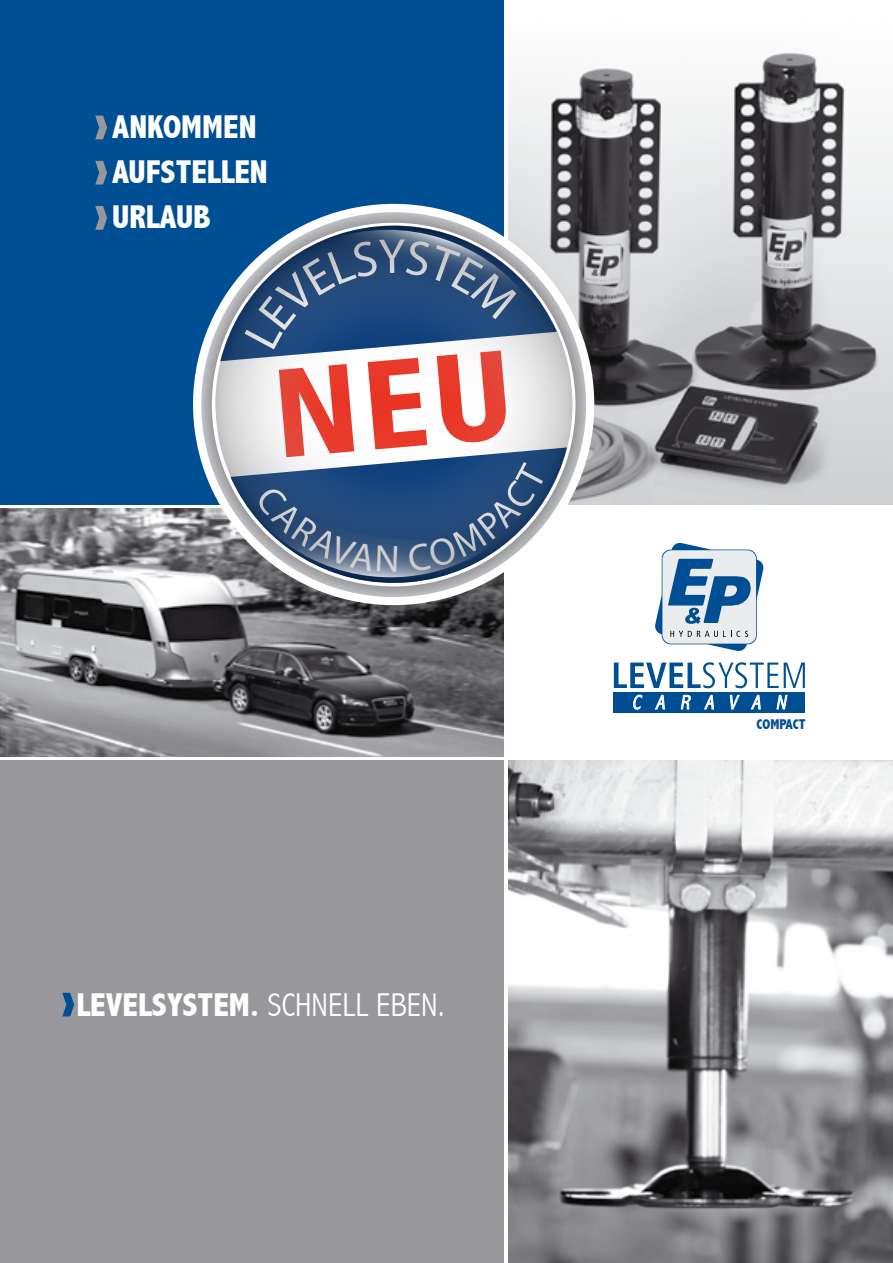
<style>
.page{position:relative;width:893px;height:1263px;background:#fff}
.page>*{position:absolute;margin:0;border:0;box-sizing:border-box;transform-origin:0 0}
.t1{font:800 condensed 76.5px "Abadi";color:#98989c}
.t2{font:800 condensed 76.5px "Abadi";color:#004e93}
.t3{font:800 condensed 33px "Abadi";color:#fff}
.t4{font:italic 300 condensed 20.1px "Abadi";color:#fff}
.t5{font:800 condensed 14.25px "Abadi";color:#004e93}
.s1{font-weight:300}
</style>
<div class="page">
<div style="left:0;top:0;width:504px;height:505px;background:#004e93"></div>
<div style="left:0;top:760px;width:504px;height:503px;background:#98989c"></div>
<img style="left:508px;top:760px;width:385px;height:503px">
<img style="left:0;top:509px;width:504px;height:247px">
<img style="left:508px;top:52px;width:385px;height:453px">
<svg style="left:184px;top:195px;width:419px;height:419px"></svg>
<svg style="left:193px;top:212px;width:402px;height:393px"></svg>
<svg style="left:220px;top:220px;width:337px;height:5px"></svg>
<svg style="left:208px;top:225px;width:372px;height:366px"></svg>
<svg style="left:251px;top:230px;width:314px;height:163px;background:#a3adb9"></svg>
<svg style="left:614px;top:662px;width:191px;height:26px"></svg>
<div style="left:614px;top:692px;width:191px;height:20px;background:#004e93"></div>
<svg style="left:655px;top:542px;width:109px;height:109px"></svg>
<svg style="left:633px;top:695px;width:10px;height:15px"></svg>
<svg style="left:655px;top:695px;width:10px;height:14px"></svg>
<svg style="left:681px;top:695px;width:10px;height:14px"></svg>
<svg style="left:704px;top:695px;width:10px;height:14px"></svg>
<svg style="left:729px;top:695px;width:11px;height:14px"></svg>
<svg style="left:751px;top:695px;width:10px;height:14px"></svg>
<svg style="left:776px;top:695px;width:11px;height:14px"></svg>
<svg style="left:219px;top:239px;width:329px;height:339px;background:#7d8199"></svg>
<h1 class="t1" style="left:93px;top:78px;width:18px">›</h1>
<p class="t3" style="left:112px;top:109px;width:146px">ANKOMMEN</p>
<h1 class="t1" style="left:93px;top:124px;width:18px">›</h1>
<p class="t3" style="left:112px;top:154px;width:157px">AUFSTELLEN</p>
<h1 class="t1" style="left:93px;top:169px;width:18px">›</h1>
<p class="t3" style="left:112px;top:199px;width:100px">URLAUB</p>
<h1 class="t2" style="left:60px;top:955px;width:18px">›</h1>
<p class="t3" style="left:76px;top:987px;width:370px">LEVELSYSTEM. <span class="s1">SCHNELL EBEN.</span></p>
<p class="t4" style="left:632px;top:691px;width:159px">CARAVAN</p>
<p class="t5" style="left:756px;top:716px;width:51px">COMPACT</p>
</div>
